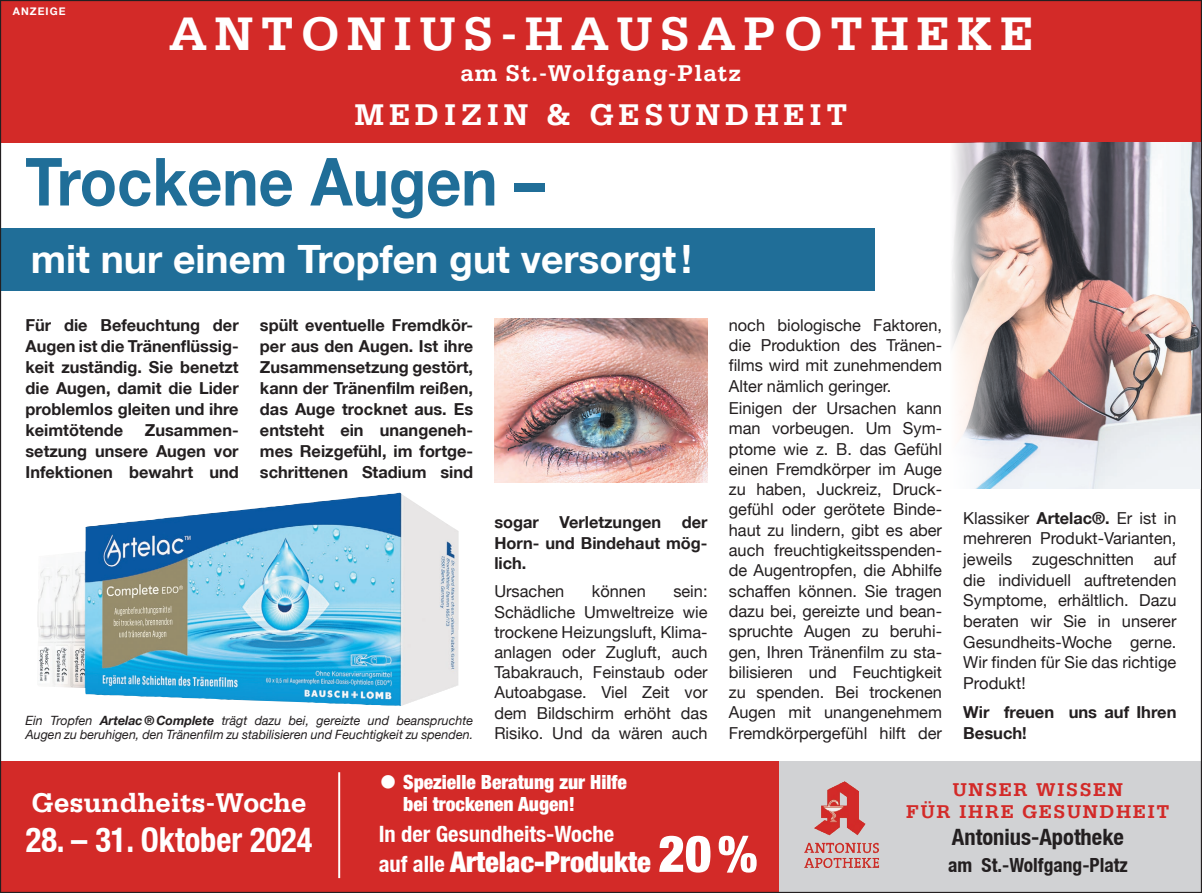
<style>
.page{position:relative;width:1202px;height:893px;background:#fff}
.page>*{position:absolute;margin:0;border:0;box-sizing:border-box;transform-origin:0 0}
.t1{font:700 66.45px "Helvetica Neue LT";color:#206e98;scale:.92 1}
.t2{font:700 49.5px "Serifa LT";letter-spacing:.15em;color:#fff}
.t3{font:700 39px "Helvetica Neue LT";color:#fff}
.t4{font:700 condensed 34.5px "Helvetica Neue LT";color:#fff;scale:.94 1}
.t5{font:700 31.5px "Serifa LT";letter-spacing:.15em;color:#fff}
.t6{font:900 condensed 28.5px "Helvetica Neue LT";color:#fff}
.t7{font:700 28.5px "Serifa LT";color:#fff}
.t8{font:700 24px "Serifa LT";letter-spacing:.04em;color:#fff}
.t9{font:700 condensed 22.5px "Helvetica Neue LT";color:#fff}
.t10{font:700 condensed 22.5px "Helvetica Neue LT";color:#231f20}
.t11{font:900 condensed 19.5px/22.5px "Helvetica Neue LT";color:#fff}
.t12{font:700 19.5px/22.5px "Serifa LT";letter-spacing:.08em;color:#d32a28;text-align:center}
.t13{font:700 condensed 19.5px "Helvetica Neue LT";color:#231f20}
.t14{font:16.5px/20.2px "Helvetica Neue LT";color:#231f20;text-align:justify}
.t15{font:700 16.5px/21px "Helvetica Neue LT";color:#231f20;text-align:justify}
.t16{font:italic 12.75px/14.2px "Helvetica Neue LT";color:#231f20}
.t17{font:700 10.5px "Helvetica Neue LT";letter-spacing:.1em;color:#fff}
.s1{font-weight:700}
.s2{font-size:37.5px}
.s3{font-weight:700;font-size:22.5px}
.s4{font-size:51px}
</style>
<div class="page">
<div style="left:0;top:0;width:1201px;height:142px;background:#d32a28"></div>
<div style="left:0;top:761px;width:1201px;height:132px;background:#d32a28"></div>
<div style="left:779px;top:761px;width:422px;height:132px;background:#d1d2d4"></div>
<img style="left:804px;top:781px;width:76px;height:87px">
<hr style="left:338px;top:772px;width:2px;height:106px;background:#fff">
<div style="left:0;top:229px;width:874px;height:62px;background:#206e98"></div>
<img style="left:952px;top:143px;width:248px;height:346px">
<img style="left:494px;top:319px;width:213px;height:164px">
<img style="left:37px;top:493px;width:421px;height:213px">
<p class="t17" style="left:13px;top:5px;width:54px">ANZEIGE</p>
<h2 class="t2" style="left:169px;top:5px;width:865px">ANTONIUS-HAUSAPOTHEKE</h2>
<h3 class="t8" style="left:460px;top:59px;width:282px">am St.-Wolfgang-Platz</h3>
<h3 class="t5" style="left:354px;top:96px;width:494px">MEDIZIN &amp; GESUNDHEIT</h3>
<h1 class="t1" style="left:25px;top:141px;width:566px">Trockene Augen –</h1>
<h3 class="t3" style="left:31px;top:235px;width:662px">mit nur einem Tropfen gut versorgt!</h3>
<p class="t15" style="left:26px;top:314px;width:215px">Für die Befeuchtung der Augen ist die Tränenflüssig&shy;keit zuständig. Sie benetzt die Augen, damit die Lider problemlos gleiten und ihre keimtötende</p>
<p class="t15" style="left:26px;top:419px;width:215px;text-indent:119px">Zusammen&shy;setzung unsere Augen vor Infektionen bewahrt und</p>
<p class="t15" style="left:260px;top:314px;width:215px">spült eventuelle Fremdkör&shy;per aus den Augen. Ist ihre Zusammensetzung gestört, kann der Tränenfilm reißen, das Auge trocknet aus. Es entsteht ein unangeneh&shy;mes Reizgefühl, im fortge&shy;schrittenen Stadium sind</p>
<p class="t16" style="left:26px;top:713px;width:449px">Ein Tropfen <span class="s1">Artelac ® Complete</span> trägt dazu bei, gereizte und beanspruchte<br>Augen zu beruhigen, den Tränenfilm zu stabilisieren und Feuchtigkeit zu spenden.</p>
<p class="t15" style="left:494px;top:512px;width:46px">sogar</p>
<p class="t15" style="left:559px;top:512px;width:103px">Verletzungen</p>
<p class="t15" style="left:494px;top:512px;width:215px;line-height:20.2px;text-indent:187px">der Horn- und Bindehaut mög&shy;lich.</p>
<p class="t14" style="left:494px;top:581px;width:71px">Ursachen</p>
<p class="t14" style="left:592px;top:581px;width:55px">können</p>
<p class="t14" style="left:494px;top:581px;width:215px;text-indent:179px">sein:<br>Schädliche Umweltreize wie trockene Heizungsluft, Klima&shy;anlagen oder Zugluft, auch Tabakrauch, Feinstaub oder Autoabgase. Viel Zeit vor dem Bildschirm erhöht das Risiko. Und da wären auch</p>
<p class="t14" style="left:728px;top:314px;width:215px">noch biologische Faktoren, die Produktion des Tränen&shy;films wird mit zunehmendem Alter nämlich geringer.</p>
<p class="t14" style="left:728px;top:398px;width:215px">Einigen der Ursachen kann man vorbeugen. Um Sym&shy;ptome wie z. B. das Gefühl einen Fremdkörper im Auge zu haben, Juckreiz, Druck&shy;gefühl oder gerötete Binde&shy;haut zu lindern, gibt es aber auch freuchtigkeitsspenden&shy;de Augentropfen, die Abhilfe schaffen können. Sie tragen dazu bei, gereizte und bean&shy;spruchte Augen zu beruhi&shy;gen, Ihren Tränenfilm zu sta&shy;bilisieren und Feuchtigkeit zu spenden. Bei trockenen Augen mit unangenehmem Fremdkörpergefühl hilft der</p>
<p class="t14" style="left:963px;top:507px;width:215px;line-height:20.7px">Klassiker <span class="s1">Artelac®.</span> Er ist in mehreren Produkt-Varianten, jeweils zugeschnitten auf die individuell auftretenden Symptome, erhältlich. Dazu beraten wir Sie in unserer Gesundheits-Woche gerne.<br>Wir finden für Sie das richtige Produkt!</p>
<p class="t15" style="left:963px;top:701px;width:215px">Wir freuen uns auf Ihren<br>Besuch!</p>
<h3 class="t7" style="left:32px;top:786px;width:277px">Gesundheits-Woche</h3>
<h3 class="t4" style="left:26px;top:819px;width:306px">28. – 31. Oktober 2024</h3>
<p class="t11" style="left:403px;top:770px;width:225px;text-indent:-25px"><span class="s2">•</span> Spezielle Beratung zur Hilfe bei trockenen Augen!</p>
<h3 class="t9" style="left:378px;top:821px;width:237px">In der Gesundheits-Woche</h3>
<h3 class="t6" style="left:378px;top:844px;width:380px"><span class="s3">auf alle</span> Artelac-Produkte <span class="s4">20%</span></h3>
<p class="t12" style="left:906px;top:778px;width:265px">UNSER WISSEN<br>FÜR IHRE GESUNDHEIT</p>
<h3 class="t10" style="left:951px;top:824px;width:173px">Antonius-Apotheke</h3>
<p class="t13" style="left:947px;top:853px;width:181px">am St.-Wolfgang-Platz</p>
</div>
